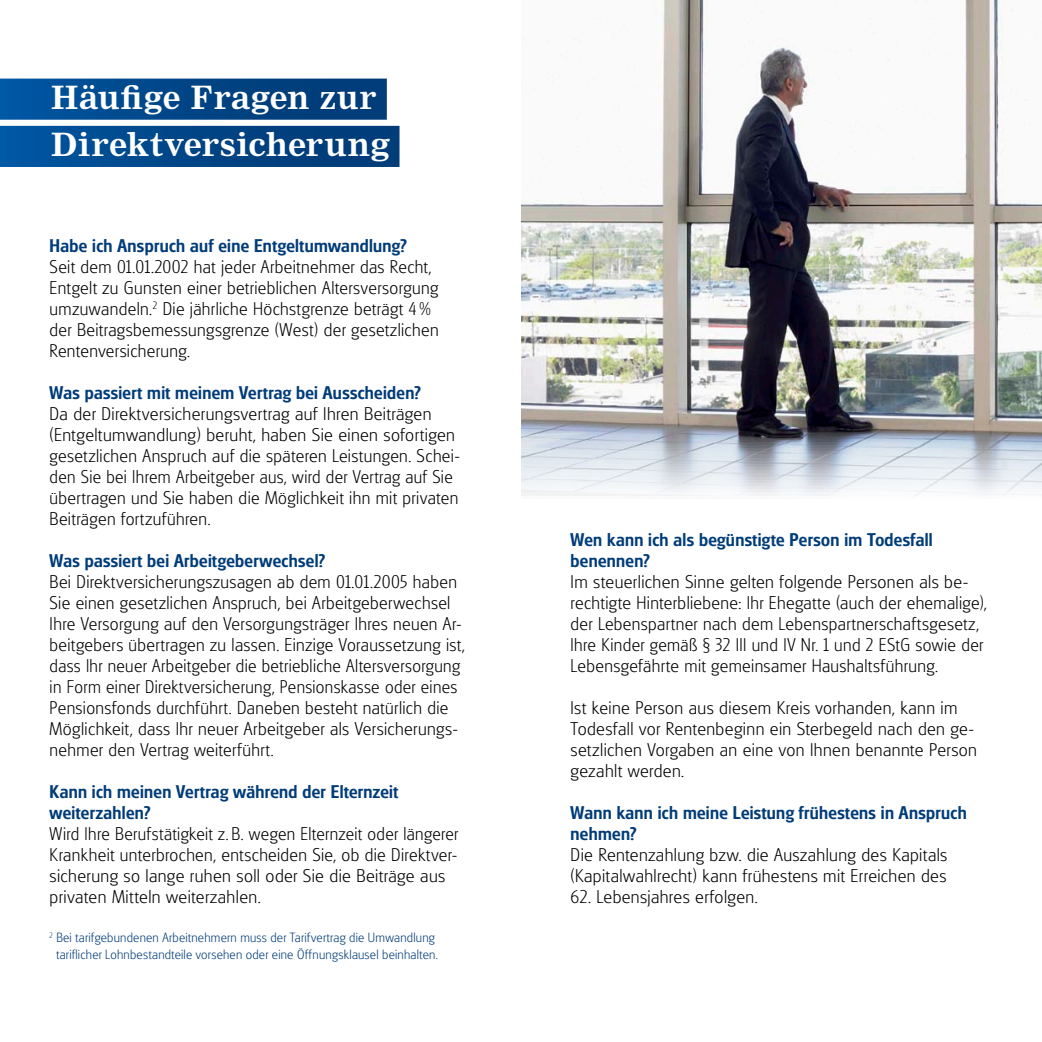
<style>
.page{position:relative;width:1042px;height:1042px;background:#fff}
.page>*{position:absolute;margin:0;border:0;box-sizing:border-box;transform-origin:0 0}
.t1{font:700 31.5px/47.2px "Nimrod MT Pro";letter-spacing:.01em;color:#fff}
.t2{font:300 19.25px/21px "Glasgow Pro";letter-spacing:.02em;color:#000}
.t3{font:500 19.25px/21px "Glasgow Pro";letter-spacing:.02em;color:#003c79}
.t4{font:300 14px/16.8px "Glasgow Pro";letter-spacing:.015em;color:#003c79;text-align:center}
</style>
<div class="page">
<img style="left:521px;top:0;width:521px;height:496px">
<div style="left:0;top:79px;width:387px;height:41px;background:linear-gradient(to right,#00559f,#003872)"></div>
<div style="left:0;top:126px;width:399px;height:41px;background:linear-gradient(to right,#00559f,#003872)"></div>
<h1 class="t1" style="left:51px;top:72px;width:340px">Häufige Fragen zur<br>Direktversicherung</h1>
<p class="t3" style="left:50px;top:235px;width:359px">Habe ich Anspruch auf eine Entgeltumwandlung?</p>
<p class="t2" style="left:50px;top:256px;width:390px">Seit dem 01.01.2002 hat jeder Arbeitnehmer das Recht, Entgelt zu Gunsten einer betrieblichen Altersversorgung umzuwandeln.<sup>2</sup> Die jährliche Höchstgrenze beträgt 4 % der Beitragsbemessungsgrenze (West) der gesetzlichen Rentenversicherung.</p>
<p class="t3" style="left:50px;top:382px;width:373px">Was passiert mit meinem Vertrag bei Ausscheiden?</p>
<p class="t2" style="left:50px;top:403px;width:412px">Da der Direktversicherungsvertrag auf Ihren Beiträgen (Entgeltumwandlung) beruht, haben Sie einen sofortigen gesetzlichen Anspruch auf die späteren Leistungen. Schei&shy;den Sie bei Ihrem Arbeitgeber aus, wird der Vertrag auf Sie übertragen und Sie haben die Möglichkeit ihn mit privaten Beiträgen fortzuführen.</p>
<p class="t3" style="left:50px;top:550px;width:277px">Was passiert bei Arbeitgeberwechsel?</p>
<p class="t2" style="left:50px;top:571px;width:417px">Bei Direktversicherungszusagen ab dem 01.01.2005 haben Sie einen gesetzlichen Anspruch, bei Arbeitgeberwechsel Ihre Versorgung auf den Versorgungsträger Ihres neuen Ar&shy;beitgebers übertragen zu lassen. Einzige Voraussetzung ist, dass Ihr neuer Arbeitgeber die betriebliche Altersversorgung in Form einer Direktversicherung, Pensionskasse oder eines Pensionsfonds durchführt. Daneben besteht natürlich die Möglichkeit, dass Ihr neuer Arbeitgeber als Versicherungs&shy;nehmer den Vertrag weiterführt.</p>
<p class="t3" style="left:50px;top:781px;width:350px">Kann ich meinen Vertrag während der Elternzeit weiterzahlen?</p>
<p class="t2" style="left:50px;top:823px;width:410px">Wird Ihre Berufstätigkeit z. B. wegen Elternzeit oder längerer Krankheit unterbrochen, entscheiden Sie, ob die Direktver&shy;sicherung so lange ruhen soll oder Sie die Beiträge aus privaten Mitteln weiterzahlen.</p>
<p class="t4" style="left:50px;top:929px;width:390px"><sup>2</sup> Bei tarifgebundenen Arbeitnehmern muss der Tarifvertrag die Umwandlung tariflicher Lohnbestandteile vorsehen oder eine Öffnungsklausel beinhalten.</p>
<p class="t3" style="left:570px;top:529px;width:363px">Wen kann ich als begünstigte Person im Todesfall benennen?</p>
<p class="t2" style="left:570px;top:571px;width:418px">Im steuerlichen Sinne gelten folgende Personen als be&shy;rechtigte Hinterbliebene: Ihr Ehegatte (auch der ehemalige), der Lebenspartner nach dem Lebenspartnerschaftsgesetz, Ihre Kinder gemäß § 32 III und IV Nr. 1 und 2 EStG sowie der Lebensgefährte mit gemeinsamer Haushaltsführung.</p>
<p class="t2" style="left:570px;top:697px;width:408px">Ist keine Person aus diesem Kreis vorhanden, kann im Todesfall vor Rentenbeginn ein Sterbegeld nach den ge&shy;setzlichen Vorgaben an eine von Ihnen benannte Person gezahlt werden.</p>
<p class="t3" style="left:570px;top:802px;width:398px">Wann kann ich meine Leistung frühestens in Anspruch nehmen?</p>
<p class="t2" style="left:570px;top:844px;width:378px">Die Rentenzahlung bzw. die Auszahlung des Kapitals (Kapitalwahlrecht) kann frühestens mit Erreichen des</p>
<p class="t2" style="left:570px;top:886px;width:189px">62. Lebensjahres erfolgen.</p>
</div>
